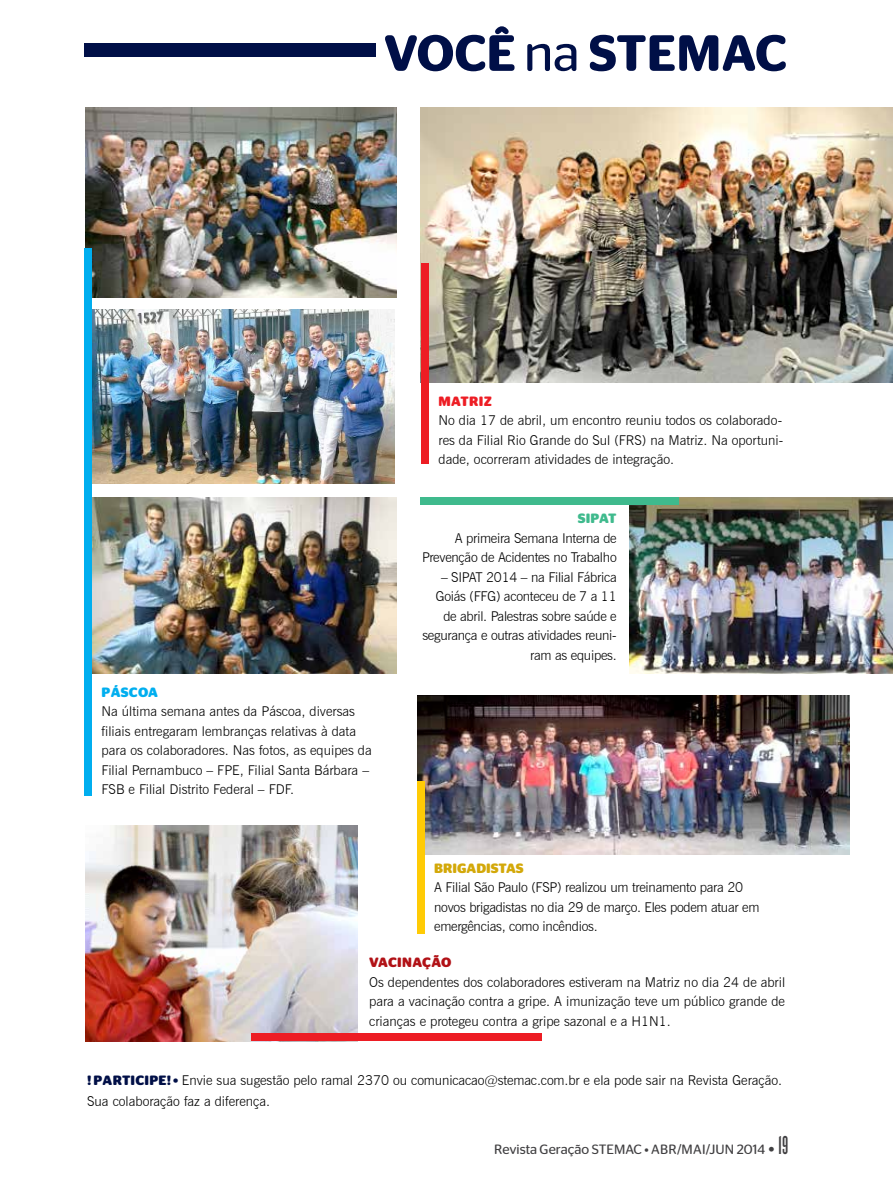
<style>
.page{position:relative;width:893px;height:1191px;background:#fff}
.page>*{position:absolute;margin:0;border:0;box-sizing:border-box;transform-origin:0 0}
.t1{font:600 50.85px "Stag Sans Round";color:#000f47}
.t2{font:300 13.5px/19.5px "News Gothic BT";color:#000;text-align:justify}
.t3{font:300 13.5px/19.5px "News Gothic BT";letter-spacing:-.02em;color:#000;text-align:right}
.t4{font:13.5px "Stag Sans Round";color:#414042}
.t5{font:700 13.5px "Stag Sans Round";letter-spacing:-.005em;color:#d3a809}
.t6{font:700 13.5px "Stag Sans Round";color:#b11116}
.t7{font:700 13.5px "Stag Sans Round";color:#ed1d24}
.t8{font:700 13.5px "Stag Sans Round";color:#00aeef}
.t9{font:700 13.5px "Stag Sans Round";color:#3fba8d}
.s1{font-weight:400}
.s2{font-family:"Stag Sans Round";font-weight:700;color:#000f47}
.s3{font-family:"Helvetica Neue LT Std";font-stretch:condensed}
.s4{font-family:"Knockout HTF46 Flyweight";font-size:27px}
</style>
<div class="page">
<img style="left:421px;top:108px;width:472px;height:274px">
<div style="left:84px;top:43px;width:292px;height:13px;background:#000f47"></div>
<img style="left:85px;top:108px;width:312px;height:189px">
<img style="left:629px;top:497px;width:264px;height:176px">
<img style="left:417px;top:695px;width:432px;height:160px">
<img style="left:85px;top:825px;width:272px;height:216px">
<div style="left:417px;top:781px;width:8px;height:152px;background:#ffcb05"></div>
<div style="left:421px;top:263px;width:8px;height:201px;background:#ed1d24"></div>
<div style="left:420px;top:497px;width:259px;height:8px;background:#3fba8d"></div>
<div style="left:251px;top:1033px;width:291px;height:8px;background:#ed1d24"></div>
<img style="left:92px;top:497px;width:305px;height:176px">
<img style="left:92px;top:309px;width:302px;height:175px">
<div style="left:85px;top:249px;width:7px;height:547px;background:#00aeef"></div>
<h1 class="t1" style="left:383px;top:24px;width:34px">VOCÊ</h1>
<h1 class="t1" style="left:524px;top:24px;width:231px"><span class="s1">na</span> STEMAC</h1>
<p class="t7" style="left:439px;top:393px;width:55px">MATRIZ</p>
<p class="t2" style="left:438px;top:410px;width:346px">No dia 17 de abril, um encontro reuniu todos os colaborado&shy;res da Filial Rio Grande do Sul (FRS) na Matriz. Na oportuni&shy;dade, ocorreram atividades de integração.</p>
<p class="t8" style="left:102px;top:684px;width:58px">PÁSCOA</p>
<p class="t2" style="left:102px;top:701px;width:272px;text-align:left">Na última semana antes da Páscoa, diversas filiais entregaram lembranças relativas à data para os colaboradores. Nas fotos, as equipes da Filial Pernambuco – FPE, Filial Santa Bárbara – FSB e Filial Distrito Federal – FDF.</p>
<p class="t9" style="left:578px;top:510px;width:40px">SIPAT</p>
<p class="t3" style="left:422px;top:528px;width:196px">A primeira Semana Interna de<br>Prevenção de Acidentes no Trabalho</p>
<p class="t3" style="left:422px;top:567px;width:196px">– SIPAT 2014 – na Filial Fábrica<br>Goiás (FFG) aconteceu de 7 a 11 de abril. Palestras sobre saúde e segurança e outras atividades reuni&shy;ram as equipes.</p>
<p class="t5" style="left:434px;top:860px;width:91px">BRIGADISTAS</p>
<p class="t3" style="left:434px;top:877px;width:327px;text-align:left">A Filial São Paulo (FSP) realizou um treinamento para 20 novos brigadistas no dia 29 de março. Eles podem atuar em emergências, como incêndios.</p>
<p class="t6" style="left:369px;top:955px;width:10px">VACINA</p>
<p class="t6" style="left:422px;top:955px;width:21px">ÇÃO</p>
<p class="t2" style="left:369px;top:972px;width:418px">Os dependentes dos colaboradores estiveram na Matriz no dia 24 de abril para a vacinação contra a gripe. A imunização teve um público grande de crianças e protegeu contra a gripe sazonal e a H1N1.</p>
<p class="t2" style="left:87px;top:1070px;width:696px;line-height:21px"><span class="s2">! PARTICIPE! •</span> Envie sua sugestão pelo ramal 2370 ou comunicacao@stemac.com.br e ela pode sair na Revista Geração.<br>Sua colaboração faz a diferença.</p>
<p class="t4" style="left:494px;top:1141px;width:296px">Revista Geração STEMAC • abr/mai/jun 2014 <span class="s3">•</span> <span class="s4">19</span></p>
</div>
